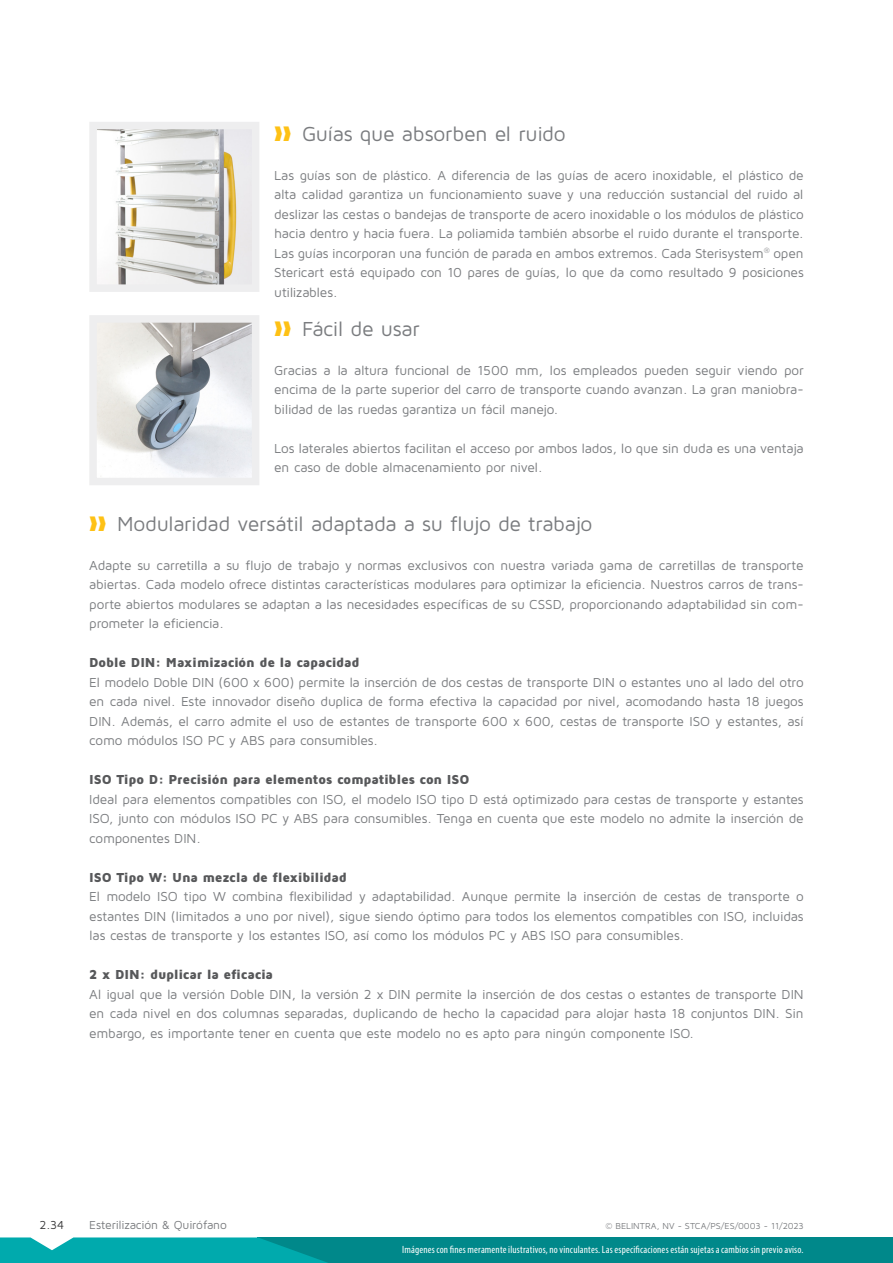
<style>
.page{position:relative;width:893px;height:1263px;background:#fff}
.page>*{position:absolute;margin:0;border:0;box-sizing:border-box;transform-origin:0 0}
.t1{font:21px "Maven Pro";letter-spacing:-.015em;color:#7a7c7f}
.main__body_NL{font:13.5px/19.5px "Maven Pro";letter-spacing:-.015em;color:#7a7c7f;text-align:justify}
.main__body_NL-2{font:900 13.5px "Maven Pro";letter-spacing:-.015em;color:#57585a}
.t2{font:12px "Maven Pro";letter-spacing:-.015em;color:#7a7c7f}
.t3{font:12px "Maven Pro";color:#3c3c3d}
.t4{font:condensed 10.5px "Myriad Pro";letter-spacing:.015em;color:#fff}
.Paragraph_Style_2{font:9px "Maven Pro";letter-spacing:-.005em;color:#7a7c7f}
.s1{color:#fec115}
</style>
<div class="page">
<img style="left:109px;top:131px;width:141px;height:152px">
<div style="left:89px;top:122px;width:170px;height:170px;border:8px solid #eeeeef"></div>
<img style="left:98px;top:324px;width:152px;height:152px">
<div style="left:89px;top:315px;width:170px;height:170px;border:8px solid #eeeeef"></div>
<div style="left:258px;top:1237px;width:635px;height:26px;background:#00888a"></div>
<svg style="left:0;top:1237px;width:328px;height:26px"></svg>
<p class="t1" style="left:274px;top:121px;width:293px"><span class="s1">❱❱</span> Guías que absorben el ruido</p>
<p class="main__body_NL" style="left:274px;top:165px;width:531px">Las guías son de plástico. A diferencia de las guías de acero inoxidable, el plástico de alta calidad garantiza un funcionamiento suave y una reducción sustancial del ruido al deslizar las cestas o bandejas de transporte de acero inoxidable o los módulos de plástico hacia dentro y hacia fuera. La poliamida también absorbe el ruido durante el transporte.<br>Las guías incorporan una función de parada en ambos extremos. Cada Sterisystem<sup>®</sup> open Stericart está equipado con 10 pares de guías, lo que da como resultado 9 posiciones utilizables.</p>
<p class="t1" style="left:274px;top:316px;width:147px"><span class="s1">❱❱</span> Fácil de usar</p>
<p class="main__body_NL" style="left:274px;top:360px;width:531px">Gracias a la altura funcional de 1500 mm, los empleados pueden seguir viendo por encima de la parte superior del carro de transporte cuando avanzan. La gran maniobra&shy;bilidad de las ruedas garantiza un fácil manejo.</p>
<p class="main__body_NL" style="left:274px;top:438px;width:531px">Los laterales abiertos facilitan el acceso por ambos lados, lo que sin duda es una ventaja en caso de doble almacenamiento por nivel.</p>
<p class="t1" style="left:89px;top:511px;width:505px"><span class="s1">❱❱</span> Modularidad versátil adaptada a su flujo de trabajo</p>
<p class="main__body_NL" style="left:89px;top:555px;width:716px">Adapte su carretilla a su flujo de trabajo y normas exclusivos con nuestra variada gama de carretillas de transporte abiertas. Cada modelo ofrece distintas características modulares para optimizar la eficiencia. Nuestros carros de trans&shy;porte abiertos modulares se adaptan a las necesidades específicas de su CSSD, proporcionando adaptabilidad sin com&shy;prometer la eficiencia.</p>
<p class="main__body_NL-2" style="left:89px;top:654px;width:272px">Doble DIN: Maximización de la capacidad</p>
<p class="main__body_NL" style="left:89px;top:672px;width:716px">El modelo Doble DIN (600 x 600) permite la inserción de dos cestas de transporte DIN o estantes uno al lado del otro en cada nivel. Este innovador diseño duplica de forma efectiva la capacidad por nivel, acomodando hasta 18 juegos DIN. Además, el carro admite el uso de estantes de transporte 600 x 600, cestas de transporte ISO y estantes, así como módulos ISO PC y ABS para consumibles.</p>
<p class="main__body_NL-2" style="left:89px;top:771px;width:382px">ISO Tipo D: Precisión para elementos compatibles con ISO</p>
<p class="main__body_NL" style="left:89px;top:789px;width:716px">Ideal para elementos compatibles con ISO, el modelo ISO tipo D está optimizado para cestas de transporte y estantes ISO, junto con módulos ISO PC y ABS para consumibles. Tenga en cuenta que este modelo no admite la inserción de componentes DIN.</p>
<p class="main__body_NL-2" style="left:89px;top:869px;width:259px">ISO Tipo W: Una mezcla de flexibilidad</p>
<p class="main__body_NL" style="left:89px;top:886px;width:716px">El modelo ISO tipo W combina flexibilidad y adaptabilidad. Aunque permite la inserción de cestas de transporte o estantes DIN (limitados a uno por nivel), sigue siendo óptimo para todos los elementos compatibles con ISO, incluidas las cestas de transporte y los estantes ISO, así como los módulos PC y ABS ISO para consumibles.</p>
<p class="main__body_NL-2" style="left:89px;top:966px;width:185px">2 x DIN: duplicar la eficacia</p>
<p class="main__body_NL" style="left:89px;top:984px;width:716px">Al igual que la versión Doble DIN, la versión 2 x DIN permite la inserción de dos cestas o estantes de transporte DIN en cada nivel en dos columnas separadas, duplicando de hecho la capacidad para alojar hasta 18 conjuntos DIN. Sin embargo, es importante tener en cuenta que este modelo no es apto para ningún componente ISO.</p>
<p class="t3" style="left:39px;top:1217px;width:26px">2.34</p>
<p class="t2" style="left:89px;top:1217px;width:139px">Esterilización &amp; Quirófano</p>
<p class="Paragraph_Style_2" style="left:605px;top:1220px;width:200px">© BELINTRA, NV - STCA/PS/ES/0003 - 11/2023</p>
<p class="t4" style="left:402px;top:1244px;width:403px">Imágenes con fines meramente ilustrativos, no vinculantes. Las especificaciones están sujetas a cambios sin previo aviso.</p>
</div>
